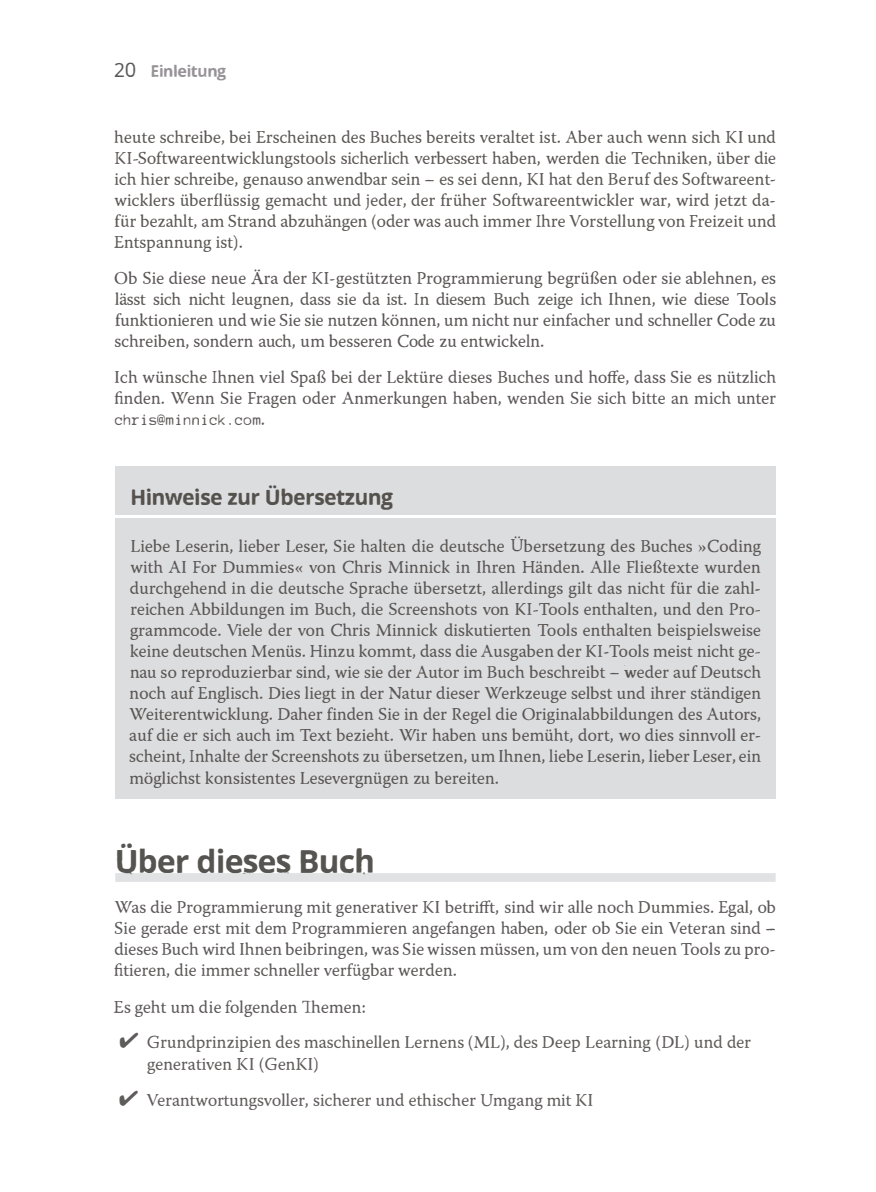
<style>
.page{position:relative;width:876px;height:1192px;background:#fff}
.page>*{position:absolute;margin:0;border:0;box-sizing:border-box;transform-origin:0 0}
.t1{font:26.07px "Fd 4291";color:#565451}
.t2{font:17.15px "Fd 7919";color:#55524e}
.t3{font:15.92px/21px "Fd 4288";letter-spacing:-.005em;color:#595553;text-align:justify}
.t4{font:15.92px/21px "Fd 4288";color:#5d5856}
.t5{font:15.92px/21px "Fd 4288";color:#5d5959;text-align:justify}
.t6{font:15.92px/21.2px "Fd 4288";letter-spacing:-.005em;color:#5b5756;text-align:justify}
.t7{font:15.92px/21px "Fd 4288";color:#5d5858}
.t8{font:15.92px/21.2px "Fd 4288";color:#5f5b5a}
.t9{font:15.92px "Fd 4288";color:#615c5c}
.t10{font:15.58px "Fd 17898";color:#969296}
.t11{font:10.85px "Fd 4290";color:#5d5858}
.s1{color:#5a5858}
.s2{font-family:"Fd 17898";font-size:15.58px}
</style>
<div class="page">
<div style="left:115px;top:466px;width:660px;height:49px;background:#dcdddf"></div>
<div style="left:115px;top:518px;width:660px;height:280px;background:#dcdddf"></div>
<div style="left:115px;top:873px;width:660px;height:8px;background:#e1e2e4"></div>
<p class="t10" style="left:114px;top:62px;width:113px"><span class="s1">20</span> Einleitung</p>
<p class="t4" style="left:114px;top:127px;width:663px">heute schreibe, bei Erscheinen des Buches bereits veraltet ist. Aber auch wenn sich KI und IG-Softwareentwicklungstools sicherlich verbessert haben, werden die Techniken, über die ich hier schreibe, genauso anwendbar sein - es sei denn, KI hat den Beruf des Softwareent&shy;wicklers überflüssig gemacht und jeder, der früher Softwareentwickler war, wird jetzt da&shy;für bezahlt, am Strand abzuhängen (oder was auch immer Ihre Vorstellung von Freizeit und Entspannung ist).</p>
<p class="t6" style="left:114px;top:269px;width:663px">Ob Sie diese neue Ära der IG-gestützten Programmierung begrüßen oder sie ablehnen, es lässt sich nicht leugnen, dass sie da ist. In diesem Buch zeige ich Ihnen, wie diese Tools funktionieren und wie Sie sie nutzen können, um nicht nur einfacher und schneller Code zu schreiben, sondern auch, um besseren Code zu entwickeln.</p>
<p class="t7" style="left:114px;top:368px;width:663px">Ich wünsche Ihnen viel Spaß bei der Lektüre dieses Buches und hoffe, dass Sie es nützlich finden. Wenn Sie Fragen oder Anmerkungen haben, wenden Sie sich bitte an mich unter</p>
<p class="t11" style="left:115px;top:414px;width:151px">chris@minnick.com.</p>
<p class="t2" style="left:132px;top:488px;width:263px">Hinweise zur Übersetzung</p>
<p class="t3" style="left:129px;top:536px;width:633px">Liebe Leserin, lieber Leser, Sie halten die deutsche Übersetzung des Buches »Coding with AI For Dummies« von Chris Minnick in Ihren Händen. Alle Fließtexte wurden durchgehend in die deutsche Sprache übersetzt, allerdings gilt das nicht für die zahl&shy;reichen Abbildungen im Buch, die Screenshots von IG-Tools enthalten, und den Pro&shy;grammcode. Viele der von Chris Minnick diskutierten Tools enthalten beispielsweise keine deutschen Menüs. Hinzu kommt, dass die Ausgaben der IG-Tools meist nicht ge&shy;nau so reproduzierbar sind, wie sie der Autor im Buch beschreibt - weder auf Deutsch noch auf Englisch. Dies liegt in der Natur dieser Werkzeuge selbst und ihrer ständigen Weiterentwicklung. Daher finden Sie in der Regel die Originalabbildungen des Autors, auf die er sich auch im Text bezieht. Wir haben uns bemüht, dort, wo dies sinnvoll er&shy;scheint, Inhalte der Screenshots zu übersetzen, um Ihnen, liebe Leserin, lieber Leser, ein möglichst konsistentes Lesevergnügen zu bereiten.</p>
<h1 class="t1" style="left:117px;top:847px;width:258px">Über dieses Buch</h1>
<p class="t5" style="left:114px;top:897px;width:663px">Was die Programmierung mit generativer KI betrifft, sind wir alle noch Dummies. Egal, ob Sie gerade erst mit dem Programmieren angefangen haben, oder ob Sie ein Veteran sind - dieses Buch wird Ihnen beibringen, was Sie wissen müssen, um von den neuen Tools zu pro&shy;fitieren, die immer schneller verfügbar werden.</p>
<p class="t5" style="left:114px;top:997px;width:253px">Es geht um die folgenden Themen:</p>
<p class="t8" style="left:147px;top:1033px;width:605px;text-indent:-27px"><span class="s2">V</span> Grundprinzipien des maschinellen Lernens (ML), des Deep Learning (DL) und der generativen KI (GenKI)</p>
<p class="t9" style="left:119px;top:1092px;width:475px"><span class="s2">V</span> Verantwortungsvoller, sicherer und ethischer Umgang mit KI</p>
</div>
